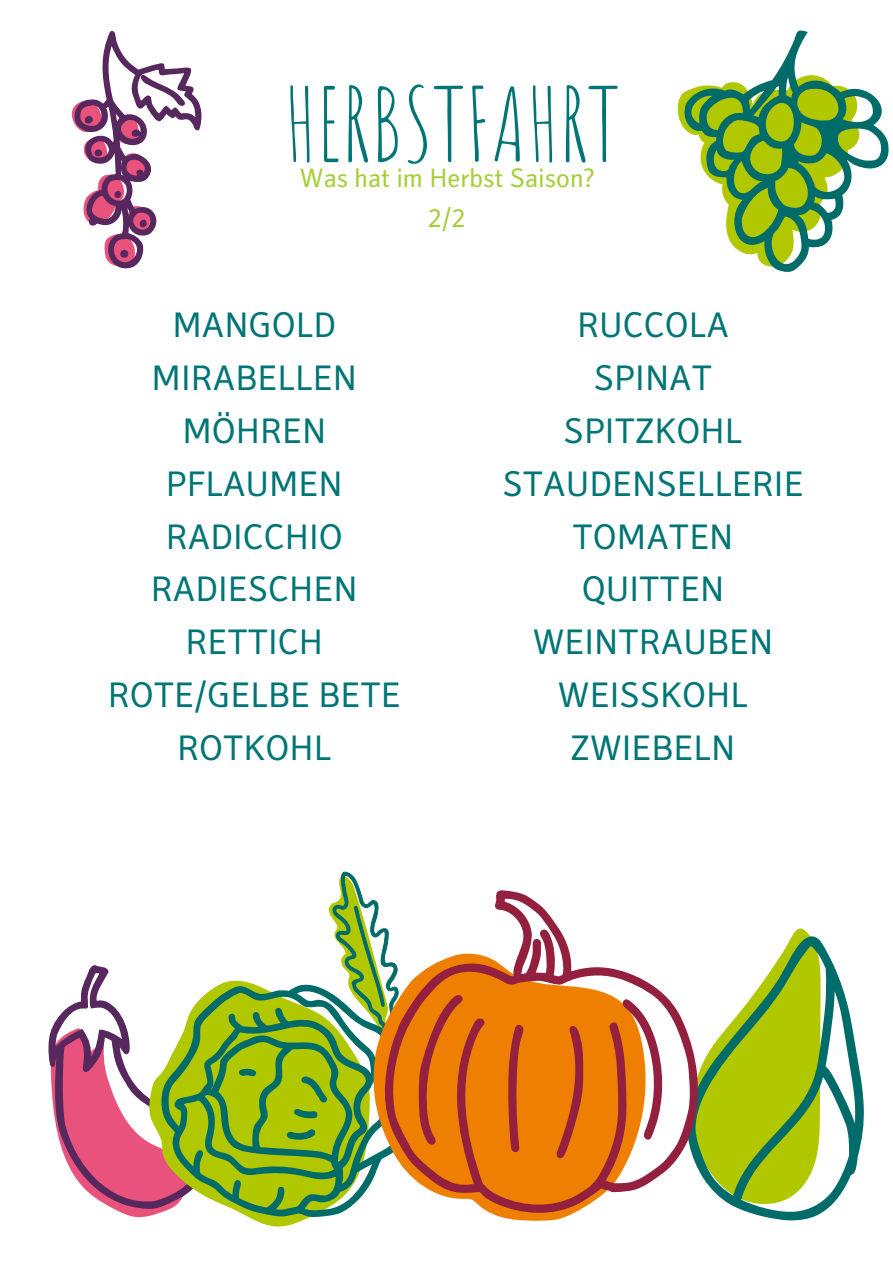
<style>
.page{position:relative;width:893px;height:1264px;background:#fff}
.page>*{position:absolute;margin:0;border:0;box-sizing:border-box;transform-origin:0 0}
.t1{font:100.5px "Amatic SC";color:#007576}
.t2{font:36px/52.8px "Secca Kj G";color:#007576;text-align:center}
.t3{font:27px "Secca Kj G";color:#a6ce39}
</style>
<div class="page">
<svg style="left:48px;top:965px;width:100px;height:253px"></svg>
<svg style="left:71px;top:30px;width:131px;height:239px"></svg>
<svg style="left:681px;top:30px;width:208px;height:242px"></svg>
<svg style="left:697px;top:928px;width:167px;height:293px"></svg>
<svg style="left:148px;top:980px;width:162px;height:246px"></svg>
<svg style="left:161px;top:983px;width:208px;height:234px;background:#87b13d"></svg>
<svg style="left:313px;top:871px;width:71px;height:216px"></svg>
<svg style="left:369px;top:951px;width:203px;height:270px"></svg>
<svg style="left:384px;top:891px;width:313px;height:323px"></svg>
<p class="t1" style="left:284px;top:59px;width:337px">HERBSTFAHRT</p>
<p class="t3" style="left:300px;top:168px;width:295px">Was hat im Herbst Saison?</p>
<h1 class="t3" style="left:428px;top:208px;width:39px">2/2</h1>
<p class="t2" style="left:108px;top:303px;width:295px">MANGOLD<br>MIRABELLEN<br>MÖHREN<br>PFLAUMEN<br>RADICCHIO<br>RADIESCHEN<br>RETTICH<br>ROTE/GELBE BETE<br>ROTKOHL</p>
<p class="t2" style="left:502px;top:303px;width:302px">RUCCOLA<br>SPINAT<br>SPITZKOHL<br>STAUDENSELLERIE<br>TOMATEN<br>QUITTEN<br>WEINTRAUBEN<br>WEISSKOHL<br>ZWIEBELN</p>
</div>
